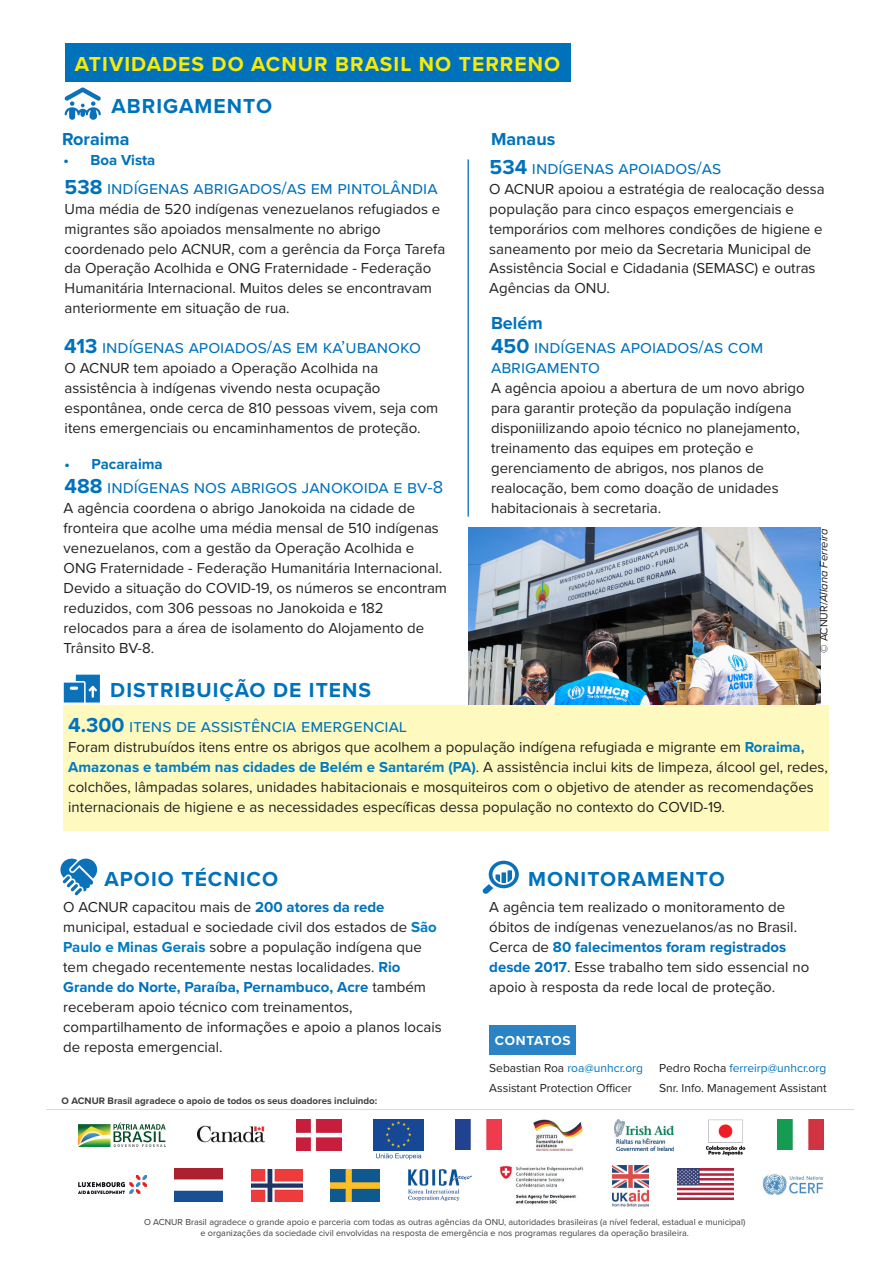
<style>
.page{position:relative;width:893px;height:1263px;background:#fff}
.page>*{position:absolute;margin:0;border:0;box-sizing:border-box;transform-origin:0 0}
.t1{font:700 21px "Proxima Nova";letter-spacing:.05em;color:#0072bc}
.t2{font:700 21px "Proxima Nova";letter-spacing:.05em;color:#f9eb06}
.Highlight{font:18px/20px "Proxima Nova";color:#0072bc}
.Shelter_Profile_LEFT{font:700 18px "Proxima Nova";color:#0072bc}
.Highlight-2{font:15px/20px "Proxima Nova";color:#231f20}
.TEXT{font:15px/20px "Proxima Nova";color:#231f20}
.t3{font:700 15px "Proxima Nova";color:#0072bc}
.t4{font:700 13.5px "Proxima Nova";letter-spacing:.05em;color:#fff}
.TEXT-2{font:12px/20px "Proxima Nova";color:#231f20}
.IMPACT_REPORT_-_Capt{font:italic 11.25px "Proxima Nova";color:#231f20}
.t5{font:700 9.75px "Proxima Nova";color:#3e3e3f}
.t6{font:9px/11.2px "Proxima Nova";color:#3e3e3f;text-align:center}
.s1{font-weight:700;font-size:21px}
.s2{font-style:normal;font-size:10.8px}
.s3{font-weight:700;color:#007bc2}
.s4{font-weight:700;color:#0072bc}
.s5{color:#0072bc}
</style>
<div class="page">
<div style="left:65px;top:44px;width:505px;height:38px;background:#0072bc"></div>
<img style="left:469px;top:527px;width:351px;height:178px">
<div style="left:64px;top:705px;width:765px;height:126px;background:#fefabf"></div>
<div style="left:489px;top:1025px;width:87px;height:30px;background:#2a83c5"></div>
<hr style="left:467px;top:159px;width:2px;height:358px;background:#2a83c5">
<img style="left:778px;top:1119px;width:45px;height:30px">
<img style="left:79px;top:1122px;width:86px;height:24px">
<img style="left:197px;top:1125px;width:68px;height:18px">
<img style="left:297px;top:1119px;width:44px;height:31px">
<img style="left:374px;top:1119px;width:50px;height:31px">
<svg style="left:376px;top:1153px;width:45px;height:6px"></svg>
<img style="left:456px;top:1119px;width:45px;height:30px">
<img style="left:533px;top:1119px;width:49px;height:31px">
<img style="left:614px;top:1119px;width:60px;height:32px">
<img style="left:706px;top:1119px;width:40px;height:36px">
<img style="left:762px;top:1174px;width:61px;height:21px">
<img style="left:677px;top:1169px;width:56px;height:31px">
<img style="left:612px;top:1166px;width:37px;height:40px">
<img style="left:500px;top:1166px;width:83px;height:38px">
<img style="left:408px;top:1169px;width:63px;height:31px">
<img style="left:331px;top:1169px;width:49px;height:32px">
<img style="left:251px;top:1169px;width:51px;height:32px">
<img style="left:175px;top:1169px;width:48px;height:32px">
<img style="left:79px;top:1176px;width:67px;height:17px">
<hr style="left:46px;top:1109px;width:808px;height:1px;background:#f3ec30">
<svg style="left:64px;top:87px;width:37px;height:33px"></svg>
<svg style="left:64px;top:675px;width:36px;height:27px"></svg>
<svg style="left:60px;top:858px;width:38px;height:37px"></svg>
<svg style="left:482px;top:861px;width:37px;height:33px"></svg>
<p class="t2" style="left:75px;top:48px;width:487px">ATIVIDADES DO ACNUR BRASIL NO TERRENO</p>
<p class="t1" style="left:111px;top:91px;width:162px">ABRIGAMENTO</p>
<p class="Shelter_Profile_LEFT" style="left:62px;top:125px;width:69px">Roraima</p>
<p class="t3" style="left:63px;top:149px;width:93px">• Boa Vista</p>
<p class="Highlight" style="left:65px;top:177px;width:375px"><span class="s1">538</span> indígenas abrigados/as em pintolândia</p>
<p class="Highlight-2" style="left:65px;top:198px;width:382px">Uma média de 520 indígenas venezuelanos refugiados e migrantes são apoiados mensalmente no abrigo coordenado pelo ACNUR, com a gerência da Força Tarefa da Operação Acolhida e ONG Fraternidade - Federação Humanitária Internacional. Muitos deles se encontravam anteriormente em situação de rua.</p>
<p class="Highlight" style="left:64px;top:336px;width:358px"><span class="s1">413</span> indígenas apoiados/as em ka’ubanoko</p>
<p class="Highlight-2" style="left:65px;top:358px;width:375px">O ACNUR tem apoiado a Operação Acolhida na assistência à indígenas vivendo nesta ocupação espontânea, onde cerca de 810 pessoas vivem, seja com itens emergenciais ou encaminhamentos de proteção.</p>
<p class="t3" style="left:65px;top:453px;width:100px">• Pacaraima</p>
<p class="Highlight" style="left:65px;top:476px;width:380px"><span class="s1">488</span> indígenas nos abrigos janokoida e bv-8</p>
<p class="Highlight-2" style="left:64px;top:497px;width:385px">A agência coordena o abrigo Janokoida na cidade de fronteira que acolhe uma média mensal de 510 indígenas venezuelanos, com a gestão da Operação Acolhida e ONG Fraternidade - Federação Humanitária Internacional.<br>Devido a situação do COVID-19, os números se encontram reduzidos, com 306 pessoas no Janokoida e 182 relocados para a área de isolamento do Alojamento de Trânsito BV-8.</p>
<p class="t1" style="left:110px;top:674px;width:262px">DISTRIBUIÇÃO DE ITENS</p>
<p class="Highlight" style="left:68px;top:716px;width:340px"><span class="s1">4.300</span> itens de assistência emergencial</p>
<p class="Shelter_Profile_LEFT" style="left:491px;top:125px;width:66px">Manaus</p>
<p class="Highlight" style="left:490px;top:157px;width:233px"><span class="s1">534</span> indígenas apoiados/as</p>
<p class="Highlight-2" style="left:489px;top:178px;width:337px">O ACNUR apoiou a estratégia de realocação dessa população para cinco espaços emergenciais e temporários com melhores condições de higiene e saneamento por meio da Secretaria Municipal de Assistência Social e Cidadania (SEMASC) e outras Agências da ONU.</p>
<p class="Shelter_Profile_LEFT" style="left:491px;top:309px;width:53px">Belém</p>
<p class="Highlight" style="left:491px;top:336px;width:274px"><span class="s1">450</span> indígenas apoiados/as com abrigamento</p>
<p class="Highlight-2" style="left:491px;top:378px;width:315px">A agência apoiou a abertura de um novo abrigo para garantir proteção da população indígena disponiilizando apoio técnico no planejamento, treinamento das equipes em proteção e gerenciamento de abrigos, nos planos de realocação, bem como doação de unidades habitacionais à secretaria.</p>
<p class="IMPACT_REPORT_-_Capt" style="left:815px;top:653px;width:125px;rotate:-90deg"><span class="s2">© ACNUR/</span>Allana Ferreira</p>
<p class="TEXT" style="left:68px;top:737px;width:761px">Foram distrubuídos itens entre os abrigos que acolhem a população indígena refugiada e migrante em <span class="s3">Roraima, Amazonas e também nas cidades de Belém e Santarém (PA)</span>. A assistência inclui kits de limpeza, álcool gel, redes, colchões, lâmpadas solares, unidades habitacionais e mosquiteiros com o objetivo de atender as recomendações internacionais de higiene e as necessidades específicas dessa população no contexto do COVID-19.</p>
<p class="t1" style="left:104px;top:863px;width:175px">APOIO TÉCNICO</p>
<p class="t1" style="left:528px;top:863px;width:198px">MONITORAMENTO</p>
<p class="TEXT" style="left:63px;top:896px;width:380px">O ACNUR capacitou mais de <span class="s4">200 atores da rede </span>municipal, estadual e sociedade civil dos estados de <span class="s3">São Paulo e Minas Gerais</span> sobre a população indígena que tem chegado recentemente nestas localidades. <span class="s4">Rio Grande do Norte, Paraíba, Pernambuco, Acre</span> também receberam apoio técnico com treinamentos, compartilhamento de informações e apoio a planos locais de reposta emergencial.</p>
<p class="t5" style="left:62px;top:1093px;width:317px">O ACNUR Brasil agradece o apoio de todos os seus doadores incluindo:</p>
<p class="TEXT" style="left:489px;top:896px;width:321px">A agência tem realizado o monitoramento de óbitos de indígenas venezuelanos/as no Brasil.<br>Cerca de <span class="s4">80 falecimentos foram registrados desde 2017</span>. Esse trabalho tem sido essencial no apoio à resposta da rede local de proteção.</p>
<p class="t4" style="left:495px;top:1030px;width:77px">CONTATOS</p>
<p class="TEXT-2" style="left:489px;top:1057px;width:155px">Sebastian Roa <span class="s5">roa@unhcr.org<br></span>Assistant Protection Officer</p>
<p class="TEXT-2" style="left:659px;top:1057px;width:169px">Pedro Rocha <span class="s5">ferreirp@unhcr.org<br></span>Snr. Info. Management Assistant</p>
<p class="t6" style="left:144px;top:1216px;width:603px">O ACNUR Brasil agradece o grande apoio e parceria com todas as outras agências da ONU, autoridades brasileiras (a nível federal, estadual e municipal) e organizações da sociedade civil envolvidas na resposta de emergência e nos programas regulares da operação brasileira.</p>
</div>
